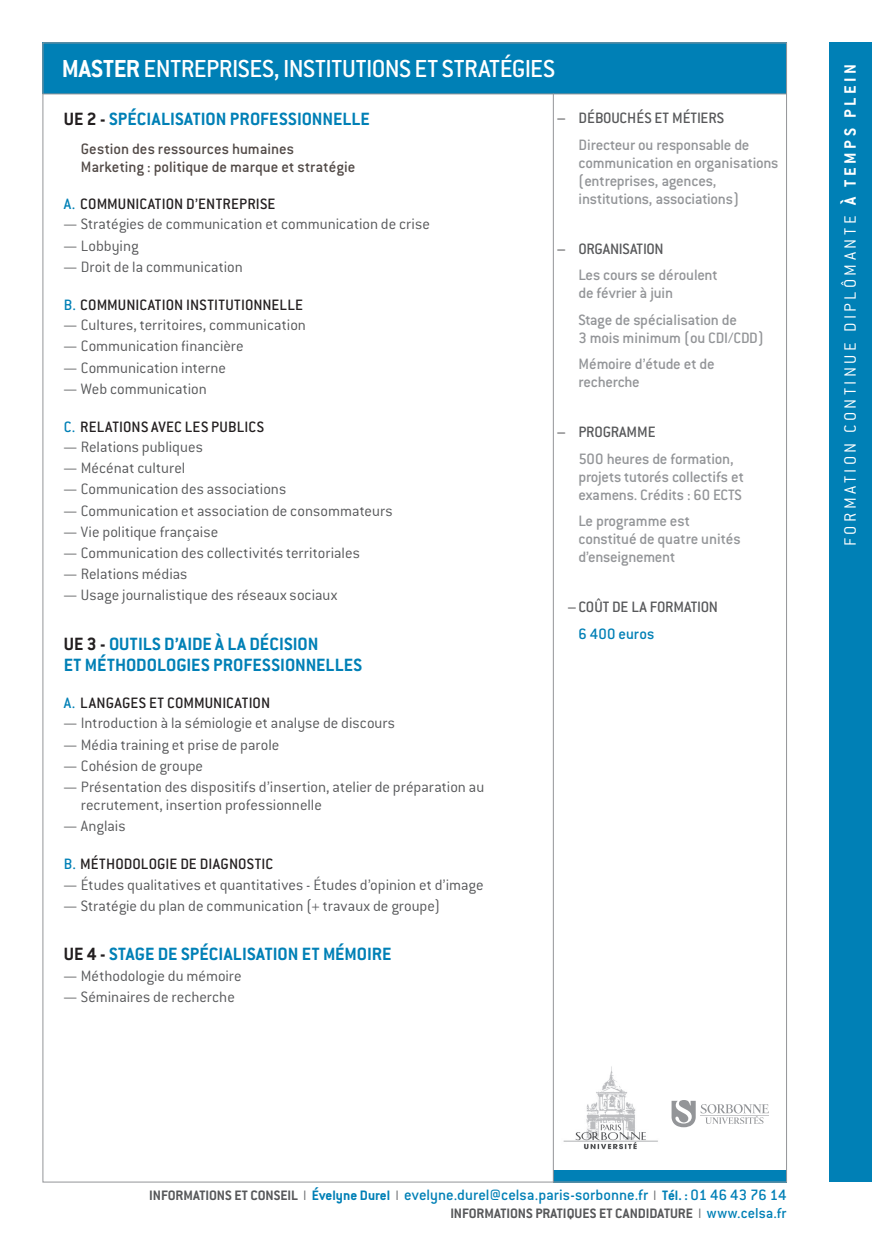
<style>
.page{position:relative;width:872px;height:1242px;background:#fff}
.page>*{position:absolute;margin:0;border:0;box-sizing:border-box;transform-origin:0 0}
.t1{font:500 27px "Conduit ITC";letter-spacing:-.02em;color:#fff}
.t2{font:700 19.5px/21px "Conduit ITC";letter-spacing:.01em;color:#0080b6}
.t3{font:300 18px "Conduit ITC";letter-spacing:.19em;color:#fff}
.t4{font:300 16.5px/18px "Conduit ITC";color:#57585a}
.t5{font:500 16.5px/18px "Conduit ITC";letter-spacing:-.015em;color:#939598}
.t6{font:500 16.5px "Conduit ITC";letter-spacing:.005em;color:#231f20}
.t7{font:500 16.5px "Conduit ITC";color:#0080b6}
.t8{font:500 16.5px/18px "Conduit ITC";color:#524a47}
.t9{font:500 16.5px "Conduit ITC";letter-spacing:-.01em;color:#57585a}
.t10{font:500 15.9px "Conduit ITC";letter-spacing:.01em;color:#0080b6}
.t11{font:700 15px "Conduit ITC";color:#57585a}
.s1{font-weight:700}
.s2{color:#231f20}
.s3{color:#0080b6}
.s4{font-weight:700;font-size:15px;color:#57585a}
.s5{font-weight:300;font-size:15px;color:#6c6d70}
.s6{font-weight:700;font-size:15px}
</style>
<div class="page">
<div style="left:43px;top:43px;width:744px;height:51px;background:#0080b6"></div>
<div style="left:553px;top:1169px;width:234px;height:13px;background:#0080b6"></div>
<hr style="left:553px;top:94px;width:1px;height:1088px;background:#939598">
<div style="left:829px;top:43px;width:43px;height:1139px;background:#0080b6"></div>
<img style="left:563px;top:1066px;width:95px;height:84px">
<svg style="left:671px;top:1100px;width:97px;height:27px"></svg>
<hr style="left:43px;top:94px;width:744px;height:1px;background:#939598">
<h1 class="t1" style="left:62px;top:53px;width:393px"><span class="s1">MASTER</span> ENTREPRISES, INSTITUTIONS et straté</h1>
<h1 class="t1" style="left:512px;top:53px;width:24px">gies</h1>
<p class="t2" style="left:64px;top:108px;width:305px"><span class="s2">UE 2 -</span> SPÉCIALISATION PROFESSIONNELLE</p>
<p class="t8" style="left:81px;top:140px;width:276px">Gestion des ressources humaines<br>Marketing : politique de marque et stratégie</p>
<p class="t6" style="left:64px;top:195px;width:34px"><span class="s3">A.</span> Communication</p>
<p class="t6" style="left:186px;top:195px;width:21px">d’entreprise</p>
<p class="t4" style="left:64px;top:215px;width:368px">— Stratégies de communication et communication de crise</p>
<p class="t4" style="left:64px;top:236px;width:76px">— Lobbying</p>
<p class="t4" style="left:64px;top:258px;width:181px">— Droit de la communication</p>
<p class="t6" style="left:64px;top:295px;width:34px"><span class="s3">B.</span> Communication</p>
<p class="t6" style="left:186px;top:295px;width:9px">institutionnelle</p>
<p class="t4" style="left:64px;top:316px;width:244px">— Cultures, territoires, communication</p>
<p class="t4" style="left:64px;top:337px;width:181px">— Communication financière</p>
<p class="t4" style="left:64px;top:358px;width:164px">— Communication interne</p>
<p class="t4" style="left:64px;top:379px;width:145px">— Web communication</p>
<p class="t6" style="left:64px;top:417px;width:34px"><span class="s3">C.</span> Relations</p>
<p class="t6" style="left:151px;top:417px;width:69px">avec les publics</p>
<p class="t4" style="left:64px;top:438px;width:141px">— Relations publiques</p>
<p class="t4" style="left:64px;top:459px;width:123px">— Mécénat culturel</p>
<p class="t4" style="left:64px;top:480px;width:224px">— Communication des associations</p>
<p class="t4" style="left:64px;top:501px;width:330px">— Communication et association de consommateurs</p>
<p class="t4" style="left:64px;top:523px;width:156px">— Vie politique française</p>
<p class="t4" style="left:64px;top:544px;width:298px">— Communication des collectivités territoriales</p>
<p class="t4" style="left:64px;top:565px;width:125px">— Relations médias</p>
<p class="t4" style="left:64px;top:586px;width:275px">— Usage journalistique des réseaux sociaux</p>
<p class="t2" style="left:64px;top:633px;width:300px"><span class="s2">UE 3 -</span> OUTILS D’AIDE À LA DÉCISION<br>ET MÉTHODOLOGIES PROFESSIONNELLES</p>
<p class="t6" style="left:64px;top:694px;width:208px"><span class="s3">A.</span> LANGAGES ET COMMUNICATION</p>
<p class="t4" style="left:64px;top:714px;width:333px">— Introduction à la sémiologie et analyse de discours</p>
<p class="t4" style="left:64px;top:735px;width:217px">— Média training et prise de parole</p>
<p class="t4" style="left:64px;top:756px;width:141px">— Cohésion de groupe</p>
<p class="t4" style="left:81px;top:778px;width:405px;text-indent:-17px">— Présentation des dispositifs d’insertion, atelier de préparation au recrutement, insertion professionnelle</p>
<p class="t4" style="left:64px;top:817px;width:63px">— Anglais</p>
<p class="t6" style="left:64px;top:855px;width:211px"><span class="s3">B.</span> MÉTHODOLOGIE DE DIAGNOSTIC</p>
<p class="t4" style="left:64px;top:875px;width:421px">— Études qualitatives et quantitatives - Études d’opinion et d’image</p>
<p class="t4" style="left:64px;top:896px;width:378px">— Stratégie du plan de communication (+ travaux de groupe)</p>
<p class="t2" style="left:64px;top:943px;width:318px"><span class="s2">UE 4 -</span> STAGE DE SPÉCIALISATION ET MÉMOIRE</p>
<p class="t4" style="left:64px;top:966px;width:179px">— Méthodologie du mémoire</p>
<p class="t4" style="left:64px;top:987px;width:173px">— Séminaires de recherche</p>
<p class="t9" style="left:557px;top:109px;width:39px">– Débouchés</p>
<p class="t9" style="left:654px;top:109px;width:26px">et métiers</p>
<p class="t5" style="left:578px;top:135px;width:201px">Directeur ou responsable de communication en organisations (entreprises, agences, institutions, associations)</p>
<p class="t9" style="left:557px;top:239px;width:54px">– Organisation</p>
<p class="t5" style="left:578px;top:266px;width:141px">Les cours se déroulent de février à juin</p>
<p class="t5" style="left:578px;top:310px;width:187px">Stage de spécialisation de<br>3 mois minimum (ou CDI/CDD)</p>
<p class="t5" style="left:578px;top:355px;width:138px">Mémoire d’étude et de recherche</p>
<p class="t9" style="left:557px;top:423px;width:64px">– Programme</p>
<p class="t5" style="left:578px;top:449px;width:167px">500 heures de formation, projets tutorés collectifs et examens. Crédits : 60 ECTS</p>
<p class="t5" style="left:578px;top:512px;width:164px">Le programme est constitué de quatre unités d’enseignement</p>
<p class="t9" style="left:568px;top:597px;width:151px">– COÛT DE LA FORMATION</p>
<p class="t7" style="left:578px;top:624px;width:77px">6 400 euros</p>
<p class="t3" style="left:840px;top:546px;width:484px;rotate:-90deg">FORMATION CONTINUE DIPLÔMANTE <span class="s1">À TEMPS PLEIN</span></p>
<p class="t7" style="left:149px;top:1185px;width:638px"><span class="s4">INFORMATIONS ET CONSEIL</span> <span class="s5">I</span> <span class="s6">ÉVELYNE DUREL</span> <span class="s5">I</span> evelyne.durel@celsa.paris-sorbonne.fr <span class="s5">I</span> <span class="s6">TÉL. :</span> 01 46 43 76 14</p>
<p class="t11" style="left:450px;top:1204px;width:187px">INFORMATI ONS PRATIQ UES ET CANDID</p>
<p class="t10" style="left:657px;top:1204px;width:130px"><span class="s4">ATURE</span> <span class="s5">I</span> www.celsa.fr</p>
</div>
